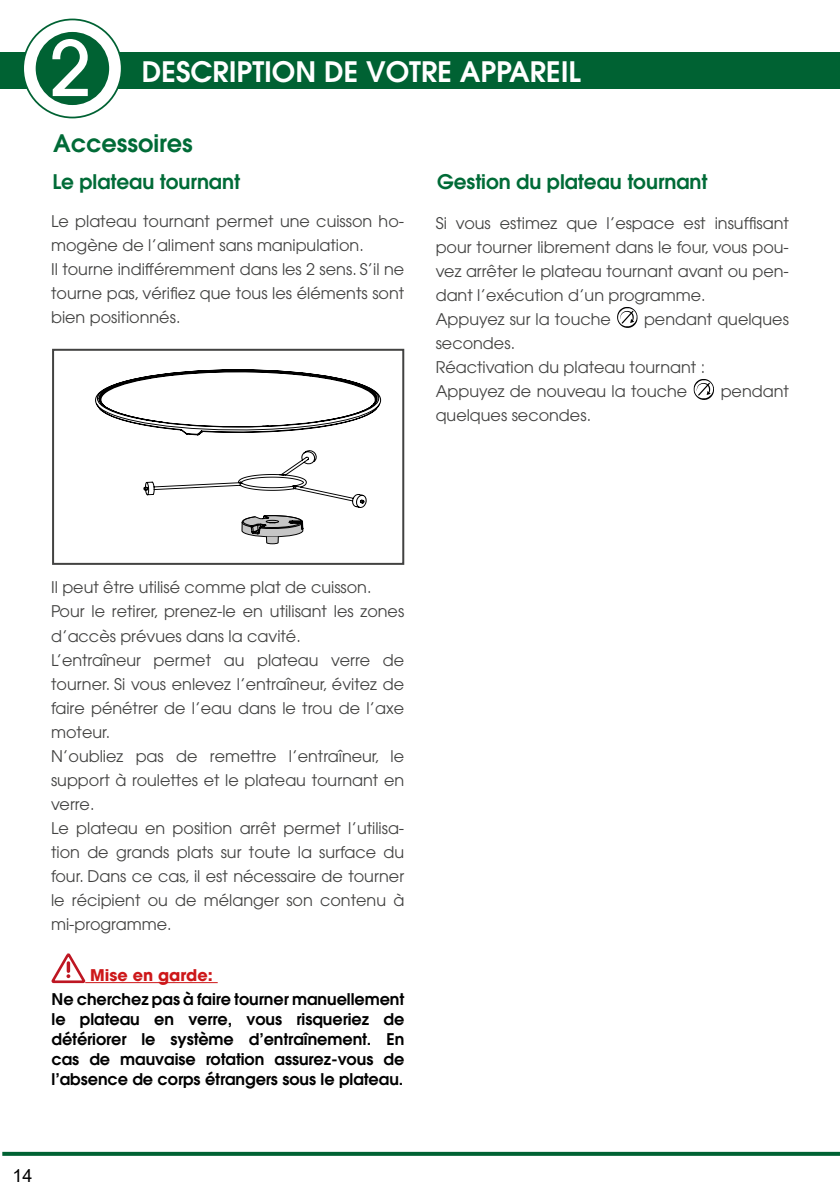
<style>
.page{position:relative;width:840px;height:1191px;background:#fff}
.page>*{position:absolute;margin:0;border:0;box-sizing:border-box;transform-origin:0 0}
.t1{font:500 75.6px "Avant Garde";color:#fff}
.t2{font:600 28px "Avant Garde";color:#fff}
.t3{font:600 24px "Avant Garde";color:#006b37}
.t4{font:600 20px "Avant Garde";letter-spacing:-.005em;color:#006b37}
.t5{font:18px "Arial";color:#000}
.t6{font:16px/24px "Avant Garde";color:#424241}
.t7{font:600 16px/20px "Avant Garde";letter-spacing:-.005em;color:#000;text-align:justify}
.t8{font:700 16px "Avant Garde";color:#cd1719}
</style>
<div class="page">
<hr style="left:85px;top:982px;width:132px;height:1px;background:#cd1719">
<svg style="left:51px;top:953px;width:34px;height:30px"></svg>
<svg style="left:95px;top:369px;width:286px;height:139px"></svg>
<svg style="left:241px;top:515px;width:62px;height:29px"></svg>
<div style="left:52px;top:349px;width:352px;height:216px;border:2px solid #424241"></div>
<svg style="left:617px;top:307px;width:20px;height:21px"></svg>
<svg style="left:693px;top:379px;width:21px;height:21px"></svg>
<svg style="left:2px;top:1151px;width:837px;height:4px;background:#36835e"></svg>
<div style="left:0;top:52px;width:839px;height:37px;background:#006233"></div>
<div style="left:23px;top:19px;width:99px;height:98px;background:#fff;border-radius:50%"></div>
<div style="left:22px;top:19px;width:100px;height:99px;border:2px solid #006233;border-radius:50%"></div>
<div style="left:36px;top:32px;width:73px;height:73px;background:#006233;border-radius:50%"></div>
<hr style="left:839px;top:52px;width:1px;height:37px;background:#006233">
<h1 class="t1" style="left:50px;top:22px;width:44px">2</h1>
<h2 class="t2" style="left:142px;top:54px;width:440px">DESCRIPTION DE VOTRE APPAREIL</h2>
<h3 class="t3" style="left:53px;top:127px;width:141px">Accessoires</h3>
<p class="t4" style="left:52px;top:169px;width:189px">Le plateau tournant</p>
<p class="t4" style="left:437px;top:169px;width:272px">Gestion du plateau tournant</p>
<p class="t6" style="left:51px;top:209px;width:354px">Le plateau tournant permet une cuisson ho&shy;mogène de l’aliment sans manipulation.<br>Il tourne indifféremment dans les 2 sens. S’il ne tourne pas, vérifiez que tous les éléments sont bien positionnés.</p>
<p class="t6" style="left:435px;top:211px;width:354px">Si vous estimez que l’espace est insuffisant pour tourner librement dans le four, vous pou&shy;vez arrêter le plateau tournant avant ou pen&shy;dant l’exécution d’un programme.<br>Appuyez sur la touche</p>
<p class="t6" style="left:643px;top:307px;width:146px">pendant quelques</p>
<p class="t6" style="left:435px;top:331px;width:271px">secondes.<br>Réactivation du plateau tournant :<br>Appuyez de nouveau la touche</p>
<p class="t6" style="left:720px;top:379px;width:70px">pendant</p>
<p class="t6" style="left:435px;top:403px;width:157px">quelques secondes.</p>
<p class="t6" style="left:51px;top:575px;width:354px">Il peut être utilisé comme plat de cuisson.<br>Pour le retirer, prenez-le en utilisant les zones d’accès prévues dans la cavité.<br>L’entraîneur permet au plateau verre de tourner. Si vous enlevez l’entraîneur, évitez de faire pénétrer de l’eau dans le trou de l’axe moteur.<br>N’oubliez pas de remettre l’entraîneur, le support à roulettes et le plateau tournant en verre.<br>Le plateau en position arrêt permet l’utilisa&shy;tion de grands plats sur toute la surface du four. Dans ce cas, il est nécessaire de tourner le récipient ou de mélanger son contenu à mi-programme.</p>
<p class="t8" style="left:90px;top:964px;width:124px">Mise en garde:</p>
<p class="t7" style="left:51px;top:988px;width:354px">Ne cherchez pas à faire tourner manuellement le plateau en verre, vous risqueriez de détériorer le système d’entraînement. En cas de mauvaise rotation assurez-vous de l’absence de corps étrangers sous le plateau.</p>
<p class="t5" style="left:12px;top:1163px;width:22px">14</p>
</div>
